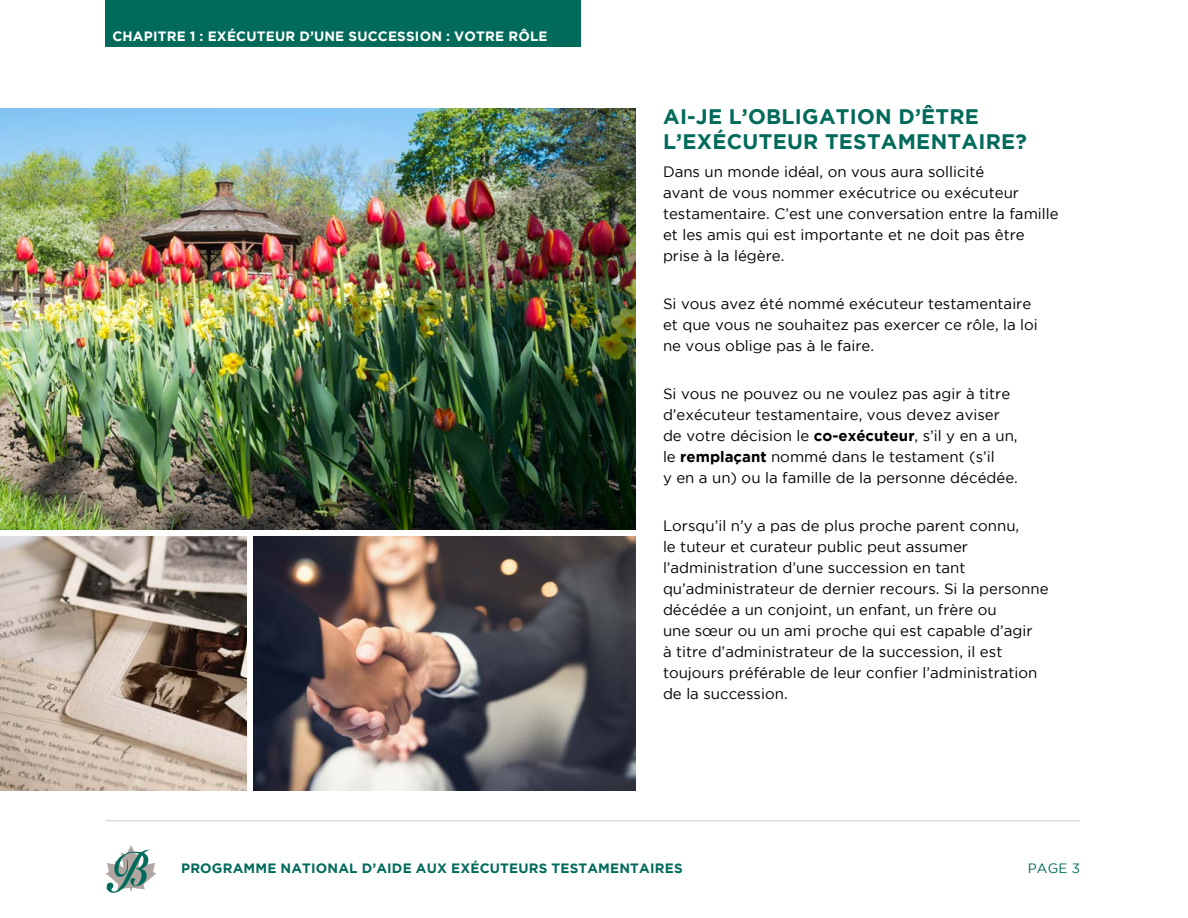
<style>
.page{position:relative;width:1188px;height:918px;background:#fff}
.page>*{position:absolute;margin:0;border:0;box-sizing:border-box;transform-origin:0 0}
.t1{font:700 21px/25.5px "Gotham";letter-spacing:.015em;color:#006a5b}
.t2{font:15px/21px "Gotham";color:#000}
.t3{font:700 13.5px "Gotham";letter-spacing:.015em;color:#006a5b}
.t4{font:700 13.5px "Gotham";letter-spacing:.015em;color:#fff}
.t5{font:13.5px "Gotham";color:#006a5b}
.s1{font-weight:700}
</style>
<div class="page">
<svg style="left:106px;top:845px;width:50px;height:48px"></svg>
<hr style="left:106px;top:820px;width:974px;height:1px;background:#beccc9">
<div style="left:105px;top:0;width:475px;height:47px;background:#006a5b"></div>
<img style="left:253px;top:537px;width:383px;height:253px">
<img style="left:0;top:537px;width:247px;height:253px">
<img style="left:0;top:108px;width:636px;height:422px">
<p class="t4" style="left:112px;top:28px;width:437px">CHAPITRE 1 : EXÉCUTEUR D’UNE SUCCESSION : VOTRE RÔLE</p>
<h1 class="t1" style="left:663px;top:103px;width:365px">AI-JE L’OBLIGATION D’ÊTRE<br>L’EXÉCUTEUR TESTAMENTAIRE?</h1>
<p class="t2" style="left:663px;top:161px;width:397px">Dans un monde idéal, on vous aura sollicité<br>avant de vous nommer exécutrice ou exécuteur testamentaire. C’est une conversation entre la famille et les amis qui est importante et ne doit pas être prise à la légère.</p>
<p class="t2" style="left:663px;top:293px;width:376px">Si vous avez été nommé exécuteur testamentaire et que vous ne souhaitez pas exercer ce rôle, la loi ne vous oblige pas à le faire.</p>
<p class="t2" style="left:663px;top:383px;width:356px">Si vous ne pouvez ou ne voulez pas agir à titre d’exécuteur testamentaire, vous devez aviser de votre décision le <span class="s1">co-exécuteur</span>, s’il y en a un, le <span class="s1">remplaçant</span> nommé dans le testament (s’il<br>y en a un) ou la famille de la personne décédée.</p>
<p class="t2" style="left:663px;top:515px;width:387px">Lorsqu’il n’y a pas de plus proche parent connu,<br>le tuteur et curateur public peut assumer l’administration d’une succession en tant qu’administrateur de dernier recours. Si la personne décédée a un conjoint, un enfant, un frère ou<br>une sœur ou un ami proche qui est capable d’agir<br>à titre d’administrateur de la succession, il est toujours préférable de leur confier l’administration de la succession.</p>
<p class="t3" style="left:181px;top:861px;width:503px">PROGRAMME NATIONAL D’AIDE AUX EXÉCUTEURS TESTAMENTAIRES</p>
<p class="t5" style="left:1028px;top:861px;width:54px">PAGE 3</p>
</div>
